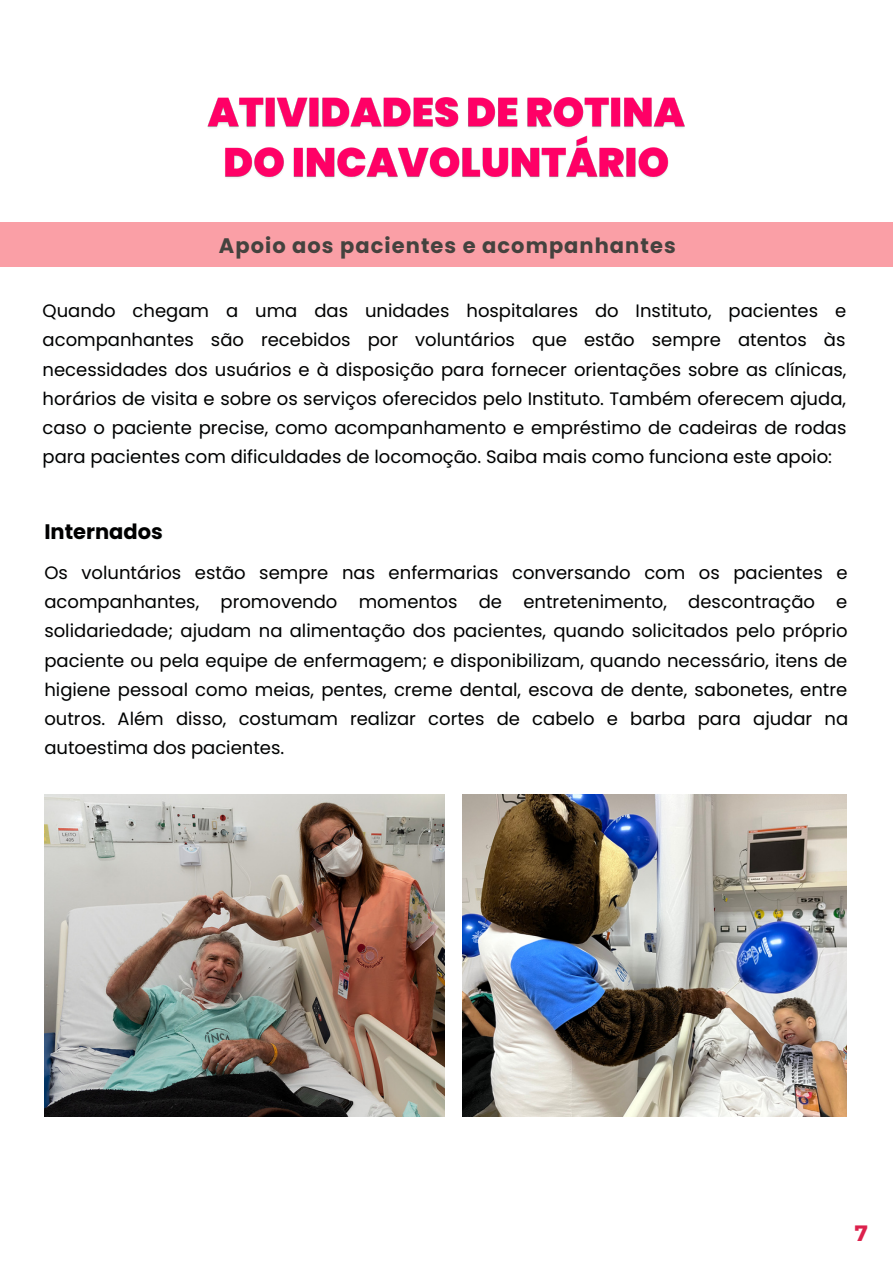
<style>
.page{position:relative;width:893px;height:1264px;background:#fff}
.page>*{position:absolute;margin:0;border:0;box-sizing:border-box;transform-origin:0 0}
.t1{font:700 22.2px "Montserrat";color:#dc214c}
.t2{font:700 21px "Poppins";letter-spacing:.05em;color:#44423e}
.t3{font:700 21px "Poppins";color:#000}
.t4{font:18px/29.2px "Poppins";color:#000;text-align:justify}
</style>
<div class="page">
<img style="left:207px;top:97px;width:478px;height:81px">
<div style="left:0;top:222px;width:892px;height:44px;background:#fa9fa6"></div>
<img style="left:44px;top:794px;width:401px;height:322px">
<img style="left:462px;top:794px;width:384px;height:322px">
<p class="t2" style="left:219px;top:231px;width:458px">Apoio aos pacientes e acompanhantes</p>
<p class="t4" style="left:43px;top:296px;width:805px">Quando chegam a uma das unidades hospitalares do Instituto, pacientes e acompanhantes são recebidos por voluntários que estão sempre atentos às necessidades dos usuários e à disposição para fornecer orientações sobre as clínicas, horários de visita e sobre os serviços oferecidos pelo Instituto. Também oferecem ajuda, caso o paciente precise, como acompanhamento e empréstimo de cadeiras de rodas para pacientes com dificuldades de locomoção. Saiba mais como funciona este apoio:</p>
<p class="t3" style="left:44px;top:517px;width:120px">Internados</p>
<p class="t4" style="left:44px;top:558px;width:805px">Os voluntários estão sempre nas enfermarias conversando com os pacientes e acompanhantes, promovendo momentos de entretenimento, descontração e solidariedade; ajudam na alimentação dos pacientes, quando solicitados pelo próprio paciente ou pela equipe de enfermagem; e disponibilizam, quando necessário, itens de higiene pessoal como meias, pentes, creme dental, escova de dente, sabonetes, entre outros. Além disso, costumam realizar cortes de cabelo e barba para ajudar na autoestima dos pacientes.</p>
<p class="t1" style="left:854px;top:1218px;width:15px">7</p>
</div>
